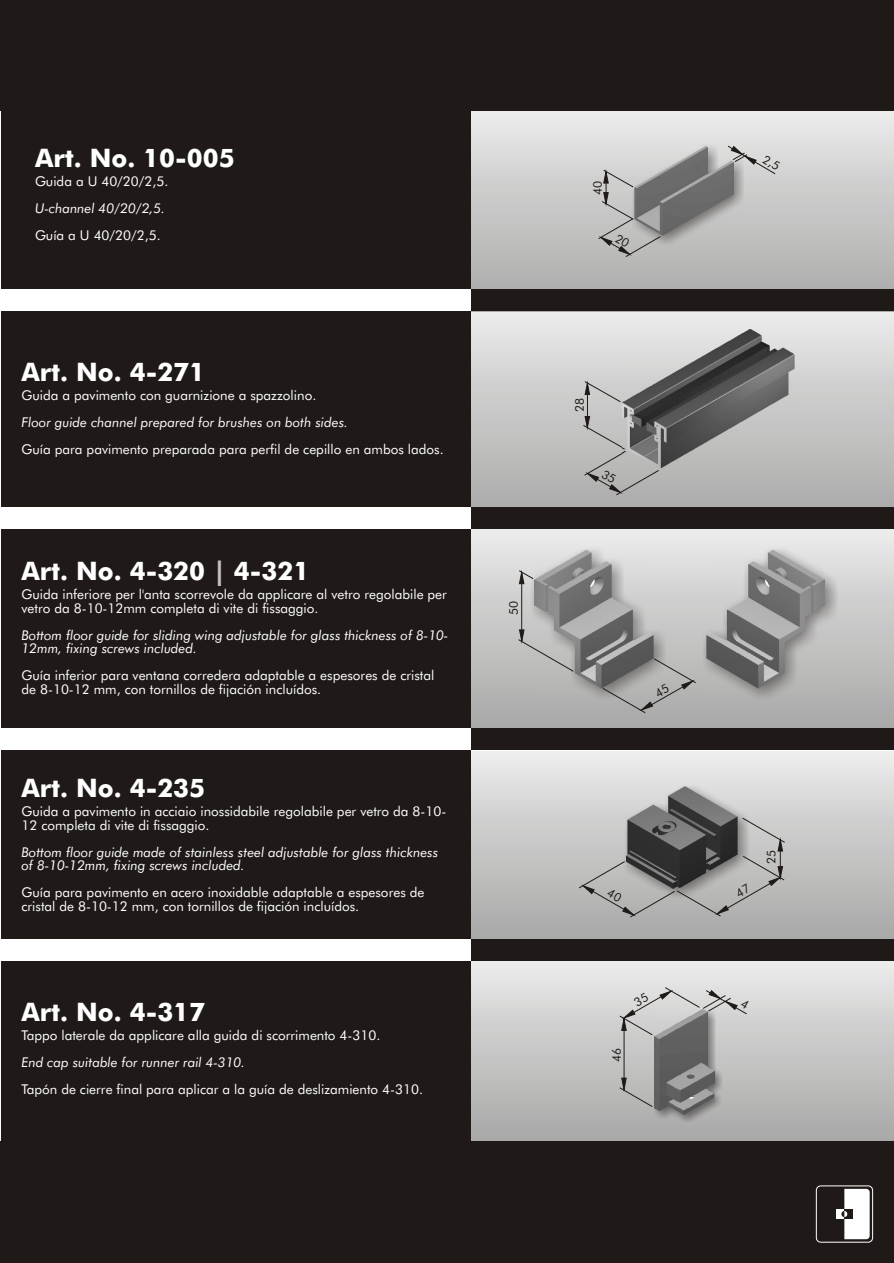
<style>
.page{position:relative;width:894px;height:1263px;background:#fff}
.page>*{position:absolute;margin:0;border:0;box-sizing:border-box;transform-origin:0 0}
.t1{font:700 25.5px "Futura Md BT";color:#fff}
.t2{font:13.5px/13.8px "Futura Bk BT";color:#fff}
.t3{font:italic 13.5px/13.8px "Futura Bk BT";color:#fff}
.t4{font:12px "Futura Bk BT";color:#1f1a17}
.s1{color:#c2c2c2}
</style>
<div class="page">
<img style="left:471px;top:960px;width:423px;height:181px">
<img style="left:471px;top:528px;width:423px;height:200px">
<div style="left:1px;top:101px;width:470px;height:1045px;background:#1f1a17"></div>
<div style="left:0;top:289px;width:894px;height:22px;background:#1f1a17"></div>
<div style="left:0;top:289px;width:471px;height:22px;background:#fff"></div>
<div style="left:0;top:1141px;width:894px;height:122px;background:#1f1a17"></div>
<div style="left:0;top:0;width:894px;height:111px;background:#1f1a17"></div>
<div style="left:816px;top:1185px;width:57px;height:58px;background:#1f1a17;border:1px solid #fff;border-radius:4px"></div>
<div style="left:836px;top:1209px;width:8px;height:10px;background:#fff"></div>
<svg style="left:841px;top:1189px;width:29px;height:50px"></svg>
<hr style="left:587px;top:383px;width:1px;height:45px;background:#1f1a17">
<svg style="left:584px;top:381px;width:37px;height:22px"></svg>
<div style="left:10px;top:507px;width:884px;height:21px;background:#1f1a17"></div>
<div style="left:0;top:507px;width:471px;height:21px;background:#fff"></div>
<div style="left:8px;top:728px;width:886px;height:21px;background:#1f1a17"></div>
<div style="left:0;top:728px;width:471px;height:21px;background:#fff"></div>
<div style="left:0;top:939px;width:894px;height:21px;background:#1f1a17"></div>
<div style="left:0;top:939px;width:471px;height:21px;background:#fff"></div>
<img style="left:623px;top:329px;width:172px;height:140px">
<img style="left:702px;top:546px;width:136px;height:155px">
<img style="left:707px;top:551px;width:118px;height:137px">
<img style="left:530px;top:546px;width:136px;height:155px">
<img style="left:535px;top:551px;width:118px;height:137px">
<hr style="left:521px;top:572px;width:1px;height:69px;background:#1f1a17">
<svg style="left:518px;top:570px;width:16px;height:14px"></svg>
<svg style="left:518px;top:630px;width:56px;height:42px;background:#b4b4b2"></svg>
<img style="left:626px;top:787px;width:112px;height:30px">
<img style="left:655px;top:1036px;width:68px;height:87px">
<img style="left:655px;top:1036px;width:59px;height:78px">
<svg style="left:619px;top:1078px;width:34px;height:30px"></svg>
<hr style="left:624px;top:1018px;width:1px;height:72px;background:#1f1a17">
<img style="left:632px;top:144px;width:112px;height:103px">
<img style="left:634px;top:146px;width:99px;height:90px">
<svg style="left:582px;top:416px;width:78px;height:80px;background:#a3a3a2"></svg>
<svg style="left:602px;top:658px;width:95px;height:56px;background:#9c9b9a"></svg>
<svg style="left:578px;top:817px;width:208px;height:101px;background:#919190"></svg>
<svg style="left:619px;top:987px;width:131px;height:49px;background:#bebebd"></svg>
<svg style="left:598px;top:169px;width:63px;height:89px;background:#aaa9a9"></svg>
<svg style="left:727px;top:145px;width:54px;height:30px;background:#c1c1c0"></svg>
<h1 class="t1" style="left:35px;top:148px;width:201px">Art. No. 10-005</h1>
<p class="t2" style="left:35px;top:176px;width:135px">Guida a U 40/20/2,5.</p>
<p class="t3" style="left:35px;top:203px;width:132px">U-channel 40/20/2,5.</p>
<p class="t2" style="left:35px;top:230px;width:127px">Guía a U 40/20/2,5.</p>
<h1 class="t1" style="left:22px;top:362px;width:185px">Art. No. 4-271</h1>
<p class="t2" style="left:22px;top:390px;width:296px">Guida a pavimento con guarnizione a spazzolino.</p>
<p class="t3" style="left:22px;top:417px;width:328px">Floor guide channel prepared for brushes on both sides.</p>
<p class="t2" style="left:22px;top:444px;width:424px">Guía para pavimento preparada para perfil de cepillo en ambos lados.</p>
<h1 class="t1" style="left:22px;top:561px;width:289px">Art. No. 4-320 <span class="s1">|</span> 4-321</h1>
<p class="t2" style="left:22px;top:589px;width:427px">Guida inferiore per l'anta scorrevole da applicare al vetro regolabile per vetro da 8-10-12mm completa di vite di fissaggio.</p>
<p class="t3" style="left:22px;top:629px;width:428px">Bottom floor guide for sliding wing adjustable for glass thickness of 8-10-<br>12mm, fixing screws included.</p>
<p class="t2" style="left:22px;top:670px;width:414px">Guía inferior para ventana corredera adaptable a espesores de cristal de 8-10-12 mm, con tornillos de fijación incluídos.</p>
<h1 class="t1" style="left:22px;top:777px;width:185px">Art. No. 4-235</h1>
<p class="t2" style="left:22px;top:805px;width:426px">Guida a pavimento in acciaio inossidabile regolabile per vetro da 8-10-<br>12 completa di vite di fissaggio.</p>
<p class="t3" style="left:22px;top:846px;width:418px">Bottom floor guide made of stainless steel adjustable for glass thickness of 8-10-12mm, fixing screws included.</p>
<p class="t2" style="left:22px;top:887px;width:404px">Guía para pavimento en acero inoxidable adaptable a espesores de cristal de 8-10-12 mm, con tornillos de fijación incluídos.</p>
<h1 class="t1" style="left:22px;top:1002px;width:185px">Art. No. 4-317</h1>
<p class="t2" style="left:22px;top:1030px;width:360px">Tappo laterale da applicare alla guida di scorrimento 4-310.</p>
<p class="t3" style="left:22px;top:1057px;width:225px">End cap suitable for runner rail 4-310.</p>
<p class="t2" style="left:22px;top:1084px;width:403px">Tapón de cierre final para aplicar a la guía de deslizamiento 4-310.</p>
<p class="t4" style="left:593px;top:195px;width:16px;rotate:-90deg">40</p>
<p class="t4" style="left:575px;top:412px;width:16px;rotate:-90deg">28</p>
<p class="t4" style="left:509px;top:615px;width:16px;rotate:-90deg">50</p>
<p class="t4" style="left:612px;top:1062px;width:16px;rotate:-90deg">46</p>
<p class="t4" style="left:766px;top:864px;width:16px;rotate:-90deg">25</p>
</div>
